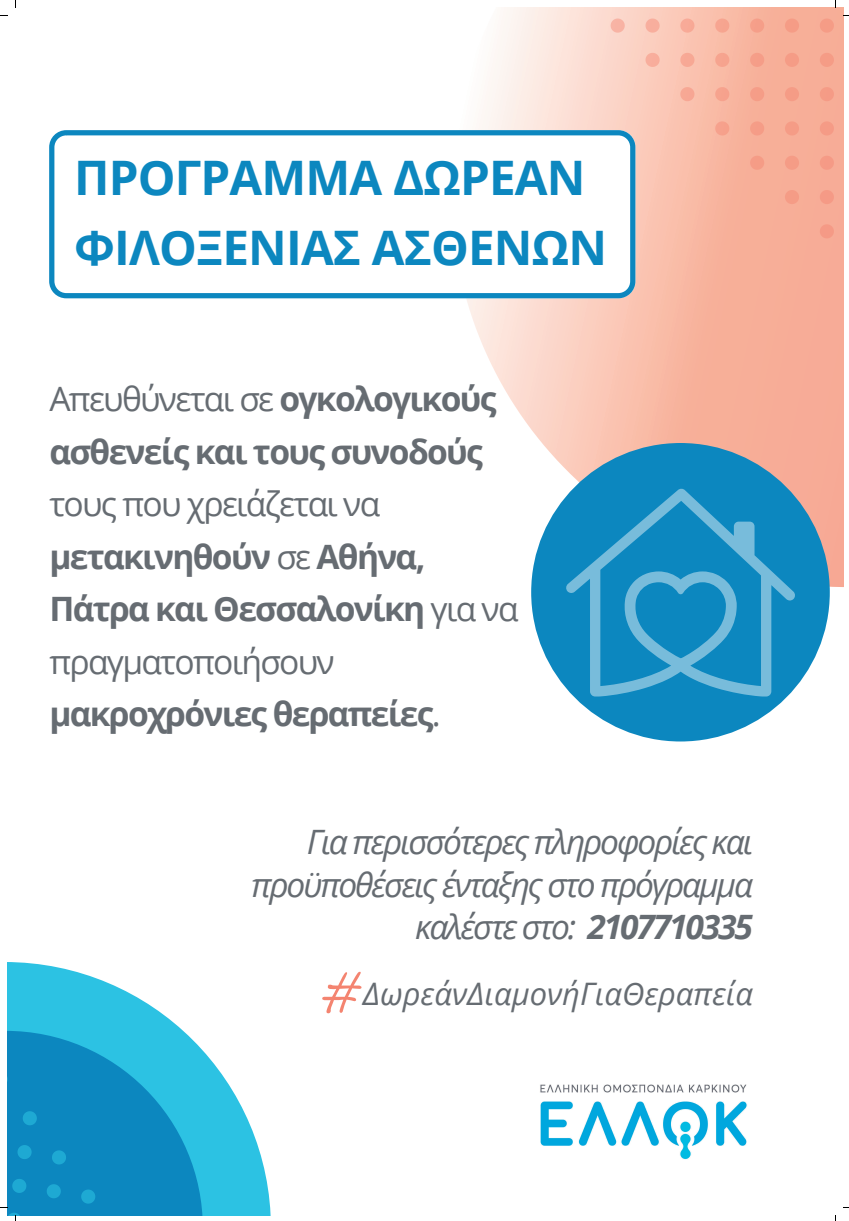
<style>
.page{position:relative;width:849px;height:1221px;background:#fff}
.page>*{position:absolute;margin:0;border:0;box-sizing:border-box;transform-origin:0 0}
.t1{font:700 47.51px/69.4px "Open Sans";letter-spacing:-.015em;color:#0c87bf}
.t2{font:700 33.6px/52.5px "Open Sans";letter-spacing:-.05em;color:#666c72}
.t3{font:italic 33.6px/42.7px "Open Sans";letter-spacing:-.065em;color:#666c72;text-align:right}
.t4{font:italic 30.97px "Open Sans";color:#666c72}
.s1{font-weight:400}
.s2{font-weight:700}
</style>
<div class="page">
<svg style="left:377px;top:7px;width:465px;height:654px"></svg>
<div style="left:531px;top:443px;width:298px;height:298px;background:#0c87bf;border-radius:50%"></div>
<svg style="left:7px;top:962px;width:264px;height:253px;fill:#2cc2e3"></svg>
<svg style="left:566px;top:488px;width:228px;height:208px"></svg>
<svg style="left:49px;top:130px;width:586px;height:168px"></svg>
<img style="left:540px;top:1084px;width:207px;height:76px">
<svg style="left:819px;top:224px;width:14px;height:14px"></svg>
<svg style="left:819px;top:190px;width:14px;height:14px"></svg>
<svg style="left:784px;top:190px;width:14px;height:14px"></svg>
<svg style="left:819px;top:156px;width:14px;height:14px"></svg>
<svg style="left:784px;top:156px;width:14px;height:14px"></svg>
<svg style="left:749px;top:156px;width:14px;height:14px"></svg>
<svg style="left:819px;top:121px;width:14px;height:14px"></svg>
<svg style="left:784px;top:121px;width:14px;height:14px"></svg>
<svg style="left:749px;top:121px;width:14px;height:14px"></svg>
<svg style="left:714px;top:121px;width:15px;height:14px"></svg>
<svg style="left:819px;top:87px;width:14px;height:14px"></svg>
<svg style="left:784px;top:87px;width:14px;height:14px"></svg>
<svg style="left:749px;top:87px;width:14px;height:14px"></svg>
<svg style="left:714px;top:87px;width:15px;height:14px"></svg>
<svg style="left:680px;top:87px;width:14px;height:14px"></svg>
<svg style="left:819px;top:53px;width:14px;height:14px"></svg>
<svg style="left:784px;top:53px;width:14px;height:14px"></svg>
<svg style="left:749px;top:53px;width:14px;height:14px"></svg>
<svg style="left:714px;top:53px;width:15px;height:14px"></svg>
<svg style="left:680px;top:53px;width:14px;height:14px"></svg>
<svg style="left:645px;top:53px;width:14px;height:14px"></svg>
<svg style="left:819px;top:19px;width:14px;height:14px"></svg>
<svg style="left:784px;top:19px;width:14px;height:14px"></svg>
<svg style="left:749px;top:19px;width:14px;height:14px"></svg>
<svg style="left:714px;top:19px;width:15px;height:14px"></svg>
<svg style="left:680px;top:19px;width:14px;height:14px"></svg>
<svg style="left:645px;top:19px;width:14px;height:14px"></svg>
<svg style="left:610px;top:19px;width:14px;height:14px"></svg>
<svg style="left:322px;top:971px;width:40px;height:42px"></svg>
<svg style="left:0;top:1030px;width:203px;height:190px;background:#219bcb"></svg>
<h1 class="t1" style="left:74px;top:142px;width:534px">ΠΡΟΓΡΑΜΜΑ ΔΩΡΕΑΝ<br>ΦΙΛΟΞΕΝΙΑΣ ΑΣΘΕΝΩΝ</h1>
<p class="t2" style="left:49px;top:372px;width:448px"><span class="s1">Απευθύνεται σε</span> ογκολογικούς ασθενείς και τους συνοδούς</p>
<p class="t2" style="left:49px;top:477px;width:470px"><span class="s1">τους που χρειάζεται να </span>μετακινηθούν <span class="s1">σε</span> Αθήνα,<br>Πάτρα και Θεσσαλονίκη <span class="s1">για να πραγματοποιήσουν </span>μακροχρόνιες θεραπείες<span class="s1">.</span></p>
<p class="t3" style="left:251px;top:819px;width:503px">Για περισσότερες πληροφορίες και προϋποθέσεις ένταξης στο πρόγραμμα καλέστε στο: <span class="s2">2107710335</span></p>
<p class="t4" style="left:363px;top:971px;width:391px">ΔωρεάνΔιαμονήΓιαΘεραπεία</p>
</div>
